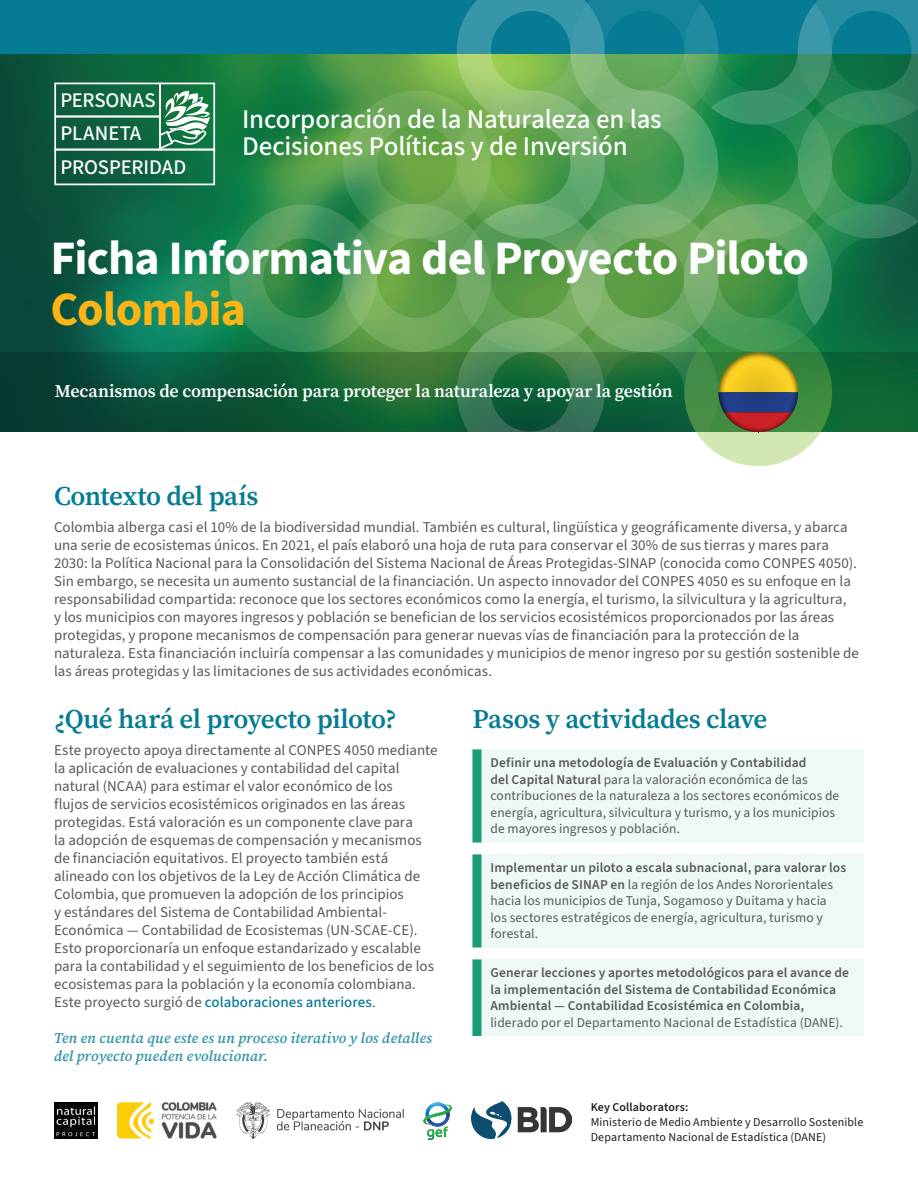
<style>
.page{position:relative;width:918px;height:1188px;background:#fff}
.page>*{position:absolute;margin:0;border:0;box-sizing:border-box;transform-origin:0 0}
.t1{font:700 48px "Source Sans 3";letter-spacing:-.02em;color:#fff}
.t2{font:700 48px "Source Sans 3";letter-spacing:-.02em;color:#fbb516}
.t3{font:500 27px/27px "Source Sans 3";letter-spacing:-.005em;color:#fff}
.t4{font:600 27px "Source Serif 4";letter-spacing:-.02em;color:#057c93}
.t5{font:500 20.85px/33.5px "Source Sans 3";letter-spacing:-.005em;color:#fff}
.t6{font:600 18px "Source Serif 4";letter-spacing:-.01em;color:#fff}
.t7{font:15px/18px "Source Sans 3";color:#57585a}
.t8{font:italic 600 15px/18px "Source Serif 4";letter-spacing:.005em;color:#3497a8}
.t9{font:13.5px/16.5px "Source Sans 3";letter-spacing:.005em;color:#57585a}
.t10{font:600 13.5px/16.5px "Source Sans 3";letter-spacing:.01em;color:#57585a}
.t11{font:12px/15px "Source Sans 3";letter-spacing:.01em;color:#231f20}
.t12{font:600 12px "Source Sans 3";letter-spacing:.015em;color:#231f20}
.s1{font-weight:500;color:#057c93}
.s2{font-weight:600}
</style>
<div class="page">
<img style="left:0;top:54px;width:457px;height:298px">
<div style="left:0;top:0;width:918px;height:54px;background:#057c93"></div>
<svg style="left:832px;top:238px;width:86px;height:114px;background:#0c6640"></svg>
<svg style="left:229px;top:91px;width:228px;height:261px;background:#4a984f"></svg>
<svg style="left:457px;top:0;width:375px;height:352px;background:#5ba265"></svg>
<svg style="left:711px;top:0;width:207px;height:238px"></svg>
<svg style="left:0;top:352px;width:918px;height:80px;background:#155e39"></svg>
<svg style="left:684px;top:318px;width:148px;height:148px;background:#789e65"></svg>
<div style="left:54px;top:83px;width:107px;height:34px;border:2px solid #fff"></div>
<div style="left:159px;top:83px;width:56px;height:67px;border:2px solid #fff"></div>
<div style="left:54px;top:116px;width:107px;height:34px;border:2px solid #fff"></div>
<div style="left:54px;top:149px;width:161px;height:36px;border:2px solid #fff"></div>
<svg style="left:159px;top:91px;width:51px;height:58px"></svg>
<div style="left:472px;top:749px;width:392px;height:94px;background:#eef8f7"></div>
<div style="left:472px;top:749px;width:10px;height:93px;background:#179c76"></div>
<div style="left:472px;top:854px;width:392px;height:94px;background:#eef8f7"></div>
<div style="left:472px;top:854px;width:10px;height:93px;background:#179c76"></div>
<div style="left:472px;top:959px;width:392px;height:77px;background:#eef8f7"></div>
<div style="left:472px;top:959px;width:10px;height:77px;background:#179c76"></div>
<img style="left:54px;top:1102px;width:43px;height:37px">
<img style="left:423px;top:1103px;width:29px;height:36px">
<img style="left:117px;top:1103px;width:100px;height:35px">
<img style="left:236px;top:1103px;width:168px;height:36px">
<img style="left:471px;top:1101px;width:100px;height:37px">
<h3 class="t5" style="left:60px;top:84px;width:127px">PERSONAS<br>PLANETA<br>PROSPERIDAD</h3>
<h2 class="t3" style="left:242px;top:105px;width:421px">Incorporación de la Naturaleza en las<br>Decisiones Políticas y de Inversión</h2>
<h1 class="t1" style="left:50px;top:227px;width:760px">Ficha Informativa del Proyecto Piloto</h1>
<h1 class="t2" style="left:50px;top:278px;width:197px">Colombia</h1>
<p class="t6" style="left:55px;top:379px;width:620px">Mecanismos de compensación para proteger la naturaleza y apoyar la gestión</p>
<h2 class="t4" style="left:54px;top:478px;width:206px">Contexto del país</h2>
<p class="t7" style="left:54px;top:518px;width:807px">Colombia alberga casi el 10% de la biodiversidad mundial. También es cultural, lingüística y geográficamente diversa, y abarca una serie de ecosistemas únicos. En 2021, el país elaboró una hoja de ruta para conservar el 30% de sus tierras y mares para 2030: la Política Nacional para la Consolidación del Sistema Nacional de Áreas Protegidas-SINAP (conocida como CONPES 4050).<br>Sin embargo, se necesita un aumento sustancial de la financiación. Un aspecto innovador del CONPES 4050 es su enfoque en la responsabilidad compartida: reconoce que los sectores económicos como la energía, el turismo, la silvicultura y la agricultura,<br>y los municipios con mayores ingresos y población se benefician de los servicios ecosistémicos proporcionados por las áreas protegidas, y propone mecanismos de compensación para generar nuevas vías de financiación para la protección de la naturaleza. Esta financiación incluiría compensar a las comunidades y municipios de menor ingreso por su gestión sostenible de las áreas protegidas y las limitaciones de sus actividades económicas.</p>
<h2 class="t4" style="left:54px;top:701px;width:344px">¿Qué hará el proyecto piloto?</h2>
<p class="t7" style="left:54px;top:741px;width:385px">Este proyecto apoya directamente al CONPES 4050 mediante la aplicación de evaluaciones y contabilidad del capital natural (NCAA) para estimar el valor económico de los<br>flujos de servicios ecosistémicos originados en las áreas protegidas. Está valoración es un componente clave para<br>la adopción de esquemas de compensación y mecanismos de financiación equitativos. El proyecto también está alineado con los objetivos de la Ley de Acción Climática de Colombia, que promueven la adopción de los principios<br>y estándares del Sistema de Contabilidad Ambiental-Económica — Contabilidad de Ecosistemas (UN-SCAE-CE).<br>Esto proporcionaría un enfoque estandarizado y escalable para la contabilidad y el seguimiento de los beneficios de los ecosistemas para la población y la economía colombiana.<br>Este proyecto surgió de <span class="s1">colaboraciones anteriores</span>.</p>
<p class="t8" style="left:54px;top:1029px;width:380px">Ten en cuenta que este es un proceso iterativo y los detalles del proyecto pueden evolucionar.</p>
<h2 class="t4" style="left:472px;top:701px;width:296px">Pasos y actividades clave</h2>
<p class="t9" style="left:490px;top:755px;width:350px"><span class="s2">Definir una metodología de Evaluación y Contabilidad<br>del Capital Natural</span> para la valoración económica de las contribuciones de la naturaleza a los sectores económicos de energía, agricultura, silvicultura y turismo, y a los municipios de mayores ingresos y población.</p>
<p class="t9" style="left:490px;top:860px;width:357px"><span class="s2">Implementar un piloto a escala subnacional, para valorar los beneficios de SINAP en</span> la región de los Andes Nororientales hacia los municipios de Tunja, Sogamoso y Duitama y hacia los sectores estratégicos de energía, agricultura, turismo y forestal.</p>
<p class="t10" style="left:490px;top:965px;width:360px">Generar lecciones y aportes metodológicos para el avance de la implementación del Sistema de Contabilidad Económica<br>Ambiental — Contabilidad Ecosistémica en Colombia,</p>
<p class="t9" style="left:490px;top:1014px;width:354px">liderado por el Departamento Nacional de Estadística (DANE).</p>
<p class="t12" style="left:591px;top:1099px;width:99px">Key Collaborators:</p>
<p class="t11" style="left:591px;top:1114px;width:274px">Ministerio de Medio Ambiente y Desarrollo Sostenible<br>Departamento Nacional de Estadística (DANE)</p>
</div>
